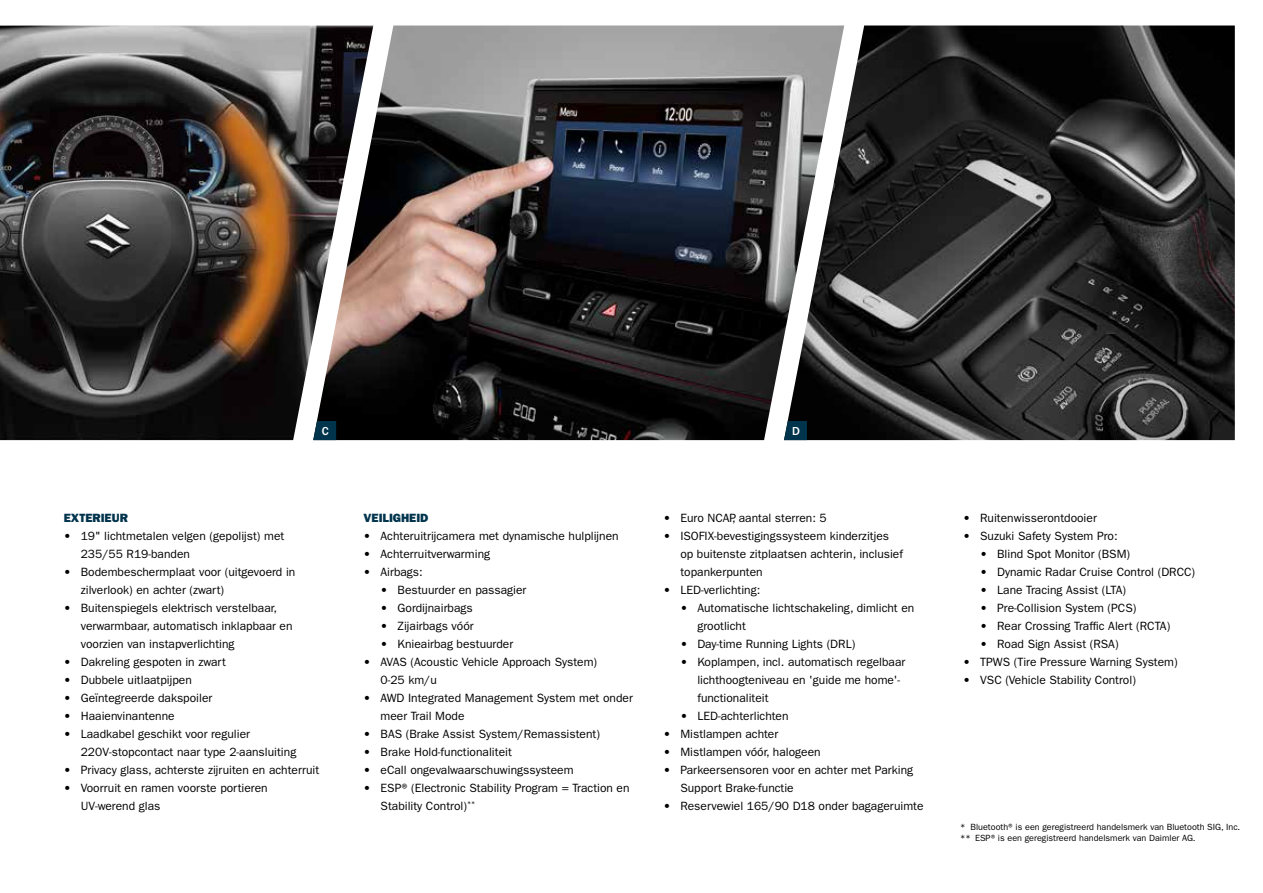
<style>
.page{position:relative;width:1263px;height:893px;background:#fff}
.page>*{position:absolute;margin:0;border:0;box-sizing:border-box;transform-origin:0 0}
.t1{font:12px/18px "ITC Franklin Gothic Std";color:#000}
.t2{font:12px "ITC Franklin Gothic Std Hvy";color:#00344d}
.t3{font:500 12px "ITC Franklin Gothic Std";color:#fff}
.t4{font:9px/10.8px "ITC Franklin Gothic Std";color:#000}
.s1{font-family:"ITC Franklin Gothic Std Hvy"}
</style>
<div class="page">
<img style="left:844px;top:26px;width:391px;height:414px">
<img style="left:0;top:26px;width:313px;height:414px">
<img style="left:313px;top:26px;width:531px;height:414px">
<svg style="left:313px;top:421px;width:23px;height:19px"></svg>
<svg style="left:784px;top:421px;width:23px;height:19px"></svg>
<p class="t3" style="left:322px;top:424px;width:8px">C</p>
<p class="t3" style="left:792px;top:424px;width:9px">D</p>
<p class="t2" style="left:64px;top:511px;width:66px">EXTERIEUR</p>
<p class="t1" style="left:81px;top:527px;width:205px;text-indent:-17px"><span class="s1">•</span> 19" lichtmetalen velgen (gepolijst) met<br>235/55 R19-banden</p>
<p class="t1" style="left:81px;top:563px;width:216px;text-indent:-17px"><span class="s1">•</span> Bodembeschermplaat voor (uitgevoerd in zilverlook) en achter (zwart)</p>
<p class="t1" style="left:81px;top:599px;width:213px;text-indent:-17px"><span class="s1">•</span> Buitenspiegels elektrisch verstelbaar, verwarmbaar, automatisch inklapbaar en voorzien van instapverlichting</p>
<p class="t1" style="left:64px;top:653px;width:164px"><span class="s1">•</span> Dakreling gespoten in zwart</p>
<p class="t1" style="left:64px;top:671px;width:130px"><span class="s1">•</span> Dubbele uitlaatpijpen</p>
<p class="t1" style="left:64px;top:689px;width:150px"><span class="s1">•</span> Geïntegreerde dakspoiler</p>
<p class="t1" style="left:64px;top:707px;width:112px"><span class="s1">•</span> Haaienvinantenne</p>
<p class="t1" style="left:81px;top:725px;width:217px;text-indent:-17px"><span class="s1">•</span> Laadkabel geschikt voor regulier<br>220V-stopcontact naar type 2-aansluiting</p>
<p class="t1" style="left:64px;top:761px;width:257px"><span class="s1">•</span> Privacy glass, achterste zijruiten en achterruit</p>
<p class="t1" style="left:81px;top:779px;width:188px;text-indent:-17px"><span class="s1">•</span> Voorruit en ramen voorste portieren<br>UV-werend glas</p>
<p class="t2" style="left:364px;top:511px;width:66px">VEILIGHEID</p>
<p class="t1" style="left:364px;top:527px;width:257px"><span class="s1">•</span> Achteruitrijcamera met dynamische hulplijnen</p>
<p class="t1" style="left:364px;top:545px;width:128px"><span class="s1">•</span> Achterruitverwarming</p>
<p class="t1" style="left:364px;top:563px;width:61px"><span class="s1">•</span> Airbags:</p>
<p class="t1" style="left:381px;top:581px;width:147px"><span class="s1">•</span> Bestuurder en passagier</p>
<p class="t1" style="left:381px;top:599px;width:94px"><span class="s1">•</span> Gordijnairbags</p>
<p class="t1" style="left:381px;top:617px;width:95px"><span class="s1">•</span> Zijairbags vóór</p>
<p class="t1" style="left:381px;top:635px;width:134px"><span class="s1">•</span> Knieairbag bestuurder</p>
<p class="t1" style="left:381px;top:653px;width:218px;text-indent:-17px"><span class="s1">•</span> AVAS (Acoustic Vehicle Approach System)<br>0-25 km/u</p>
<p class="t1" style="left:381px;top:689px;width:254px;text-indent:-17px"><span class="s1">•</span> AWD Integrated Management System met onder meer Trail Mode</p>
<p class="t1" style="left:364px;top:725px;width:238px"><span class="s1">•</span> BAS (Brake Assist System/Remassistent)</p>
<p class="t1" style="left:364px;top:743px;width:150px"><span class="s1">•</span> Brake Hold-functionaliteit</p>
<p class="t1" style="left:364px;top:761px;width:212px"><span class="s1">•</span> eCall ongevalwaarschuwingssysteem</p>
<p class="t1" style="left:381px;top:779px;width:250px;text-indent:-17px"><span class="s1">•</span> ESP® (Electronic Stability Program = Traction en<br>Stability Control)<sup>**</sup></p>
<p class="t1" style="left:663px;top:509px;width:165px"><span class="s1">•</span> Euro NCAP, aantal sterren: 5</p>
<p class="t1" style="left:680px;top:527px;width:224px;text-indent:-17px"><span class="s1">•</span> ISOFIX-bevestigingssysteem kinderzitjes op buitenste zitplaatsen achterin, inclusief topankerpunten</p>
<p class="t1" style="left:663px;top:581px;width:98px"><span class="s1">•</span> LED-verlichting:</p>
<p class="t1" style="left:697px;top:599px;width:218px;text-indent:-17px"><span class="s1">•</span> Automatische lichtschakeling, dimlicht en grootlicht</p>
<p class="t1" style="left:680px;top:635px;width:176px"><span class="s1">•</span> Day-time Running Lights (DRL)</p>
<p class="t1" style="left:697px;top:653px;width:209px;text-indent:-17px"><span class="s1">•</span> Koplampen, incl. automatisch regelbaar lichthoogteniveau en 'guide me home'- functionaliteit</p>
<p class="t1" style="left:680px;top:707px;width:110px"><span class="s1">•</span> LED-achterlichten</p>
<p class="t1" style="left:663px;top:725px;width:116px"><span class="s1">•</span> Mistlampen achter</p>
<p class="t1" style="left:663px;top:743px;width:159px"><span class="s1">•</span> Mistlampen vóór, halogeen</p>
<p class="t1" style="left:680px;top:761px;width:234px;text-indent:-17px"><span class="s1">•</span> Parkeersensoren voor en achter met Parking<br>Support Brake-functie</p>
<p class="t1" style="left:663px;top:797px;width:262px"><span class="s1">•</span> Reservewiel 165/90 D18 onder bagageruimte</p>
<p class="t1" style="left:963px;top:509px;width:135px"><span class="s1">•</span> Ruitenwisserontdooier</p>
<p class="t1" style="left:963px;top:527px;width:156px"><span class="s1">•</span> Suzuki Safety System Pro:</p>
<p class="t1" style="left:980px;top:545px;width:151px"><span class="s1">•</span> Blind Spot Monitor (BSM)</p>
<p class="t1" style="left:980px;top:563px;width:217px"><span class="s1">•</span> Dynamic Radar Cruise Control (DRCC)</p>
<p class="t1" style="left:980px;top:581px;width:147px"><span class="s1">•</span> Lane Tracing Assist (LTA)</p>
<p class="t1" style="left:980px;top:599px;width:158px"><span class="s1">•</span> Pre-Collision System (PCS)</p>
<p class="t1" style="left:980px;top:617px;width:192px"><span class="s1">•</span> Rear Crossing Traffic Alert (RCTA)</p>
<p class="t1" style="left:980px;top:635px;width:140px"><span class="s1">•</span> Road Sign Assist (RSA)</p>
<p class="t1" style="left:963px;top:653px;width:216px"><span class="s1">•</span> TPWS (Tire Pressure Warning System)</p>
<p class="t1" style="left:963px;top:671px;width:174px"><span class="s1">•</span> VSC (Vehicle Stability Control)</p>
<p class="t4" style="left:960px;top:821px;width:282px">* Bluetooth® is een geregistreerd handelsmerk van Bluetooth SIG, Inc. ** ESP® is een geregistreerd handelsmerk van Daimler AG.</p>
</div>
